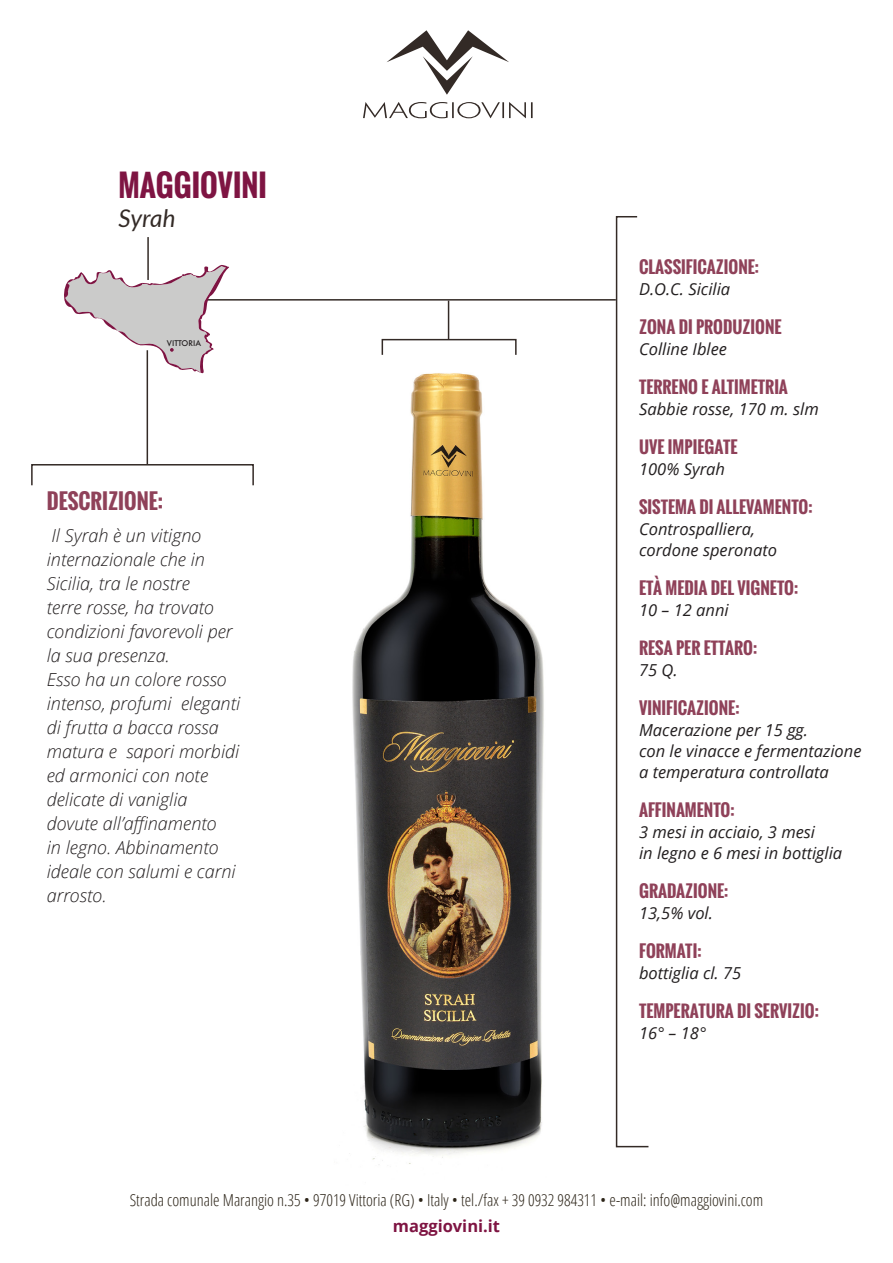
<style>
.page{position:relative;width:893px;height:1263px;background:#fff}
.page>*{position:absolute;margin:0;border:0;box-sizing:border-box;transform-origin:0 0}
.t1{font:700 29.7px "Oswald";color:#7e1442}
.t2{font:italic 24.3px "Lato";color:#332a26}
.t3{font:700 21px "Oswald";color:#8f4159}
.t4{font:italic 300 18px/24px "Open Sans";color:#231f20}
.t5{font:italic 16.5px "Open Sans";color:#231f20}
.t6{font:700 16.5px "Oswald";color:#8f4159}
.t7{font:300 condensed 16.5px "Open Sans";color:#2c2418}
.t8{font:700 16.5px "Open Sans";color:#7e1442}
.t9{font:500 7.65px "Futura";color:#231f20}
</style>
<div class="page">
<img style="left:352px;top:373px;width:192px;height:791px">
<hr style="left:147px;top:237px;width:2px;height:43px;background:#332a26">
<hr style="left:207px;top:299px;width:409px;height:2px;background:#332a26">
<hr style="left:448px;top:301px;width:1px;height:39px;background:#332a26">
<svg style="left:615px;top:216px;width:34px;height:932px"></svg>
<hr style="left:147px;top:350px;width:1px;height:114px;background:#332a26">
<div style="left:31px;top:464px;width:223px;height:22px;border:2px solid #332a26"></div>
<svg style="left:387px;top:30px;width:122px;height:65px"></svg>
<svg style="left:363px;top:102px;width:170px;height:16px"></svg>
<div style="left:382px;top:339px;width:135px;height:17px;border:2px solid #332a26"></div>
<svg style="left:64px;top:264px;width:165px;height:112px"></svg>
<p class="t1" style="left:119px;top:163px;width:150px">MAGGIOVINI</p>
<p class="t2" style="left:119px;top:204px;width:58px">Syrah</p>
<p class="t9" style="left:167px;top:338px;width:36px">VITTORIA</p>
<p class="t3" style="left:47px;top:486px;width:118px">DESCRIZIONE:</p>
<p class="t4" style="left:47px;top:522px;width:187px">Il Syrah è un vitigno internazionale che in<br>Sicilia, tra le nostre<br>terre rosse, ha trovato condizioni favorevoli per la sua presenza.</p>
<p class="t4" style="left:47px;top:666px;width:195px">Esso ha un colore rosso intenso, profumi eleganti di frutta a bacca rossa matura e sapori morbidi ed armonici con note delicate di vaniglia dovute all’affinamento<br>in legno. Abbinamento ideale con salumi e carni arrosto.</p>
<p class="t6" style="left:639px;top:254px;width:122px">CLASSIFICAZIONE:</p>
<p class="t5" style="left:639px;top:278px;width:93px">D.O.C. Sicilia</p>
<p class="t6" style="left:639px;top:314px;width:144px">ZONA DI PRODUZIONE</p>
<p class="t5" style="left:639px;top:338px;width:89px">Colline Iblee</p>
<p class="t6" style="left:639px;top:374px;width:150px">TERRENO E ALTIMETRIA</p>
<p class="t5" style="left:639px;top:398px;width:181px">Sabbie rosse, 170 m. slm</p>
<p class="t6" style="left:639px;top:434px;width:100px">UVE IMPIEGATE</p>
<p class="t5" style="left:639px;top:458px;width:87px">100% Syrah</p>
<p class="t6" style="left:639px;top:494px;width:175px">SISTEMA DI ALLEVAMENTO:</p>
<p class="t5" style="left:639px;top:518px;width:117px">Controspalliera,</p>
<p class="t5" style="left:639px;top:539px;width:139px">cordone speronato</p>
<p class="t6" style="left:639px;top:575px;width:161px">ETÀ MEDIA DEL VIGNETO:</p>
<p class="t5" style="left:639px;top:599px;width:91px">10 – 12 anni</p>
<p class="t6" style="left:639px;top:635px;width:120px">RESA PER ETTARO:</p>
<p class="t5" style="left:639px;top:659px;width:40px">75 Q.</p>
<p class="t6" style="left:639px;top:695px;width:102px">VINIFICAZIONE:</p>
<p class="t5" style="left:639px;top:719px;width:170px">Macerazione per 15 gg.</p>
<p class="t5" style="left:639px;top:740px;width:224px">con le vinacce e fermentazione</p>
<p class="t5" style="left:639px;top:761px;width:191px">a temperatura controllata</p>
<p class="t6" style="left:639px;top:797px;width:97px">AFFINAMENTO:</p>
<p class="t5" style="left:639px;top:821px;width:177px">3 mesi in acciaio, 3 mesi</p>
<p class="t5" style="left:639px;top:842px;width:205px">in legno e 6 mesi in bottiglia</p>
<p class="t6" style="left:639px;top:878px;width:91px">GRADAZIONE:</p>
<p class="t5" style="left:639px;top:902px;width:75px">13,5% vol.</p>
<p class="t6" style="left:639px;top:938px;width:64px">FORMATI:</p>
<p class="t5" style="left:639px;top:962px;width:104px">bottiglia cl. 75</p>
<p class="t6" style="left:639px;top:998px;width:181px">TEMPERATURA DI SERVIZIO:</p>
<p class="t5" style="left:639px;top:1022px;width:68px">16° – 18°</p>
<p class="t7" style="left:130px;top:1189px;width:635px">Strada comunale Marangio n.35 • 97019 Vittoria (RG) • Italy • tel./fax + 39 0932 984311 • e-mail: info@maggiovini.com</p>
<p class="t8" style="left:393px;top:1214px;width:109px">maggiovini.it</p>
</div>
